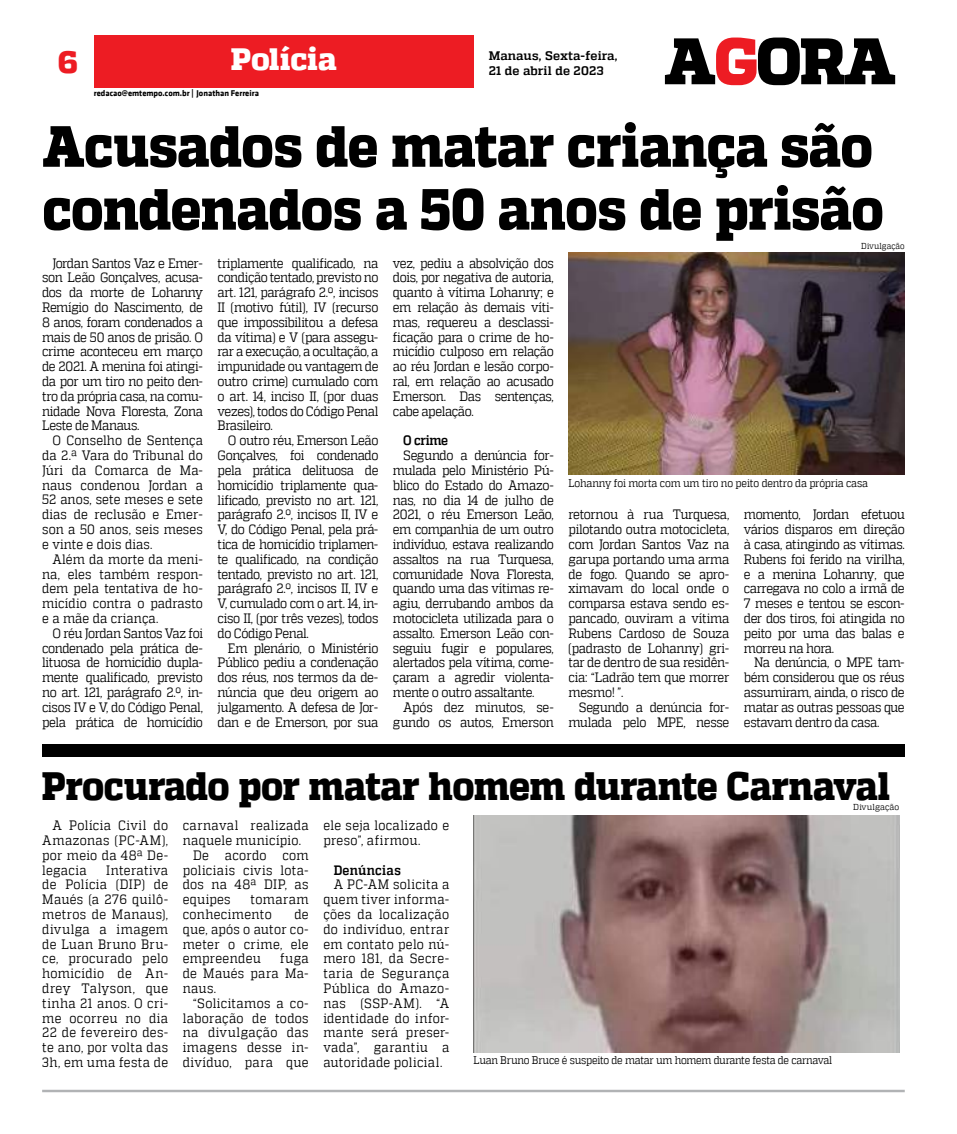
<style>
.page{position:relative;width:957px;height:1134px;background:#fff}
.page>*{position:absolute;margin:0;border:0;box-sizing:border-box;transform-origin:0 0}
.t1{font:800 58px/62.9px "MW Quadon";letter-spacing:-.015em;color:#000;scale:.91 1}
.t2{font:800 39.5px "MW Quadon";letter-spacing:-.015em;color:#000;scale:.91 1}
.t3{font:800 30.88px "MW Quadon";color:#fff}
.t4{font:800 30.88px "MW Quadon";color:#ed1c23}
.t5{font:13.62px/14.8px "MW Quadon";letter-spacing:-.02em;color:#000;text-align:justify;scale:.89 1}
.t6{font:13.62px/14.8px "MW Quadon";letter-spacing:.025em;color:#000;scale:.89 1}
.t7{font:13.62px "MW Quadon";letter-spacing:.035em;color:#000;scale:.89 1}
.t8{font:700 13.62px "MW Quadon";letter-spacing:.025em;color:#000;scale:.89 1}
.t9{font:13.62px "MW Quadon";letter-spacing:.03em;color:#000;scale:.89 1}
.t10{font:700 12.38px "MW Quadon";letter-spacing:.015em;color:#000}
.t11{font:11.12px "MW Quadon";letter-spacing:-.02em;color:#000;scale:.89 1}
.t12{font:700 8.62px "MW Klavika Bd";color:#000}
.t13{font:8.62px "MW Quadon";letter-spacing:.01em;color:#000;scale:.89 1}
.t14{font:8.62px "MW Quadon";letter-spacing:.01em;color:#000;scale:.94 1}
</style>
<div class="page">
<div style="left:94px;top:35px;width:379px;height:53px;background:#ed1c23"></div>
<svg style="left:665px;top:38px;width:230px;height:47px"></svg>
<hr style="left:42px;top:1090px;width:862px;height:2px;background:#b1b3b5">
<div style="left:42px;top:744px;width:863px;height:13px;background:#000"></div>
<img style="left:568px;top:253px;width:336px;height:222px">
<img style="left:473px;top:815px;width:426px;height:237px">
<h3 class="t4" style="left:58px;top:44px;width:21px">6</h3>
<h3 class="t3" style="left:231px;top:41px;width:108px">Polícia</h3>
<p class="t12" style="left:94px;top:87px;width:167px">redacao@emtempo.com.br | Jonathan Ferreira</p>
<p class="t10" style="left:489px;top:49px;width:130px">Manaus, Sexta-feira,</p>
<p class="t10" style="left:489px;top:64px;width:117px">21 de abril de 2023</p>
<h1 class="t1" style="left:42px;top:116px;width:926px">Acusados de matar criança são condenados a 50 anos de prisão</h1>
<p class="t13" style="left:861px;top:241px;width:50px">Divulgação</p>
<p class="t5" style="left:42px;top:255px;width:182px;text-indent:10px">Jordan Santos Vaz e Emer&shy;son Leão Gonçalves, acusa&shy;dos da morte de Lohanny Remígio do Nascimento, de 8 anos, foram condenados a mais de 50 anos de prisão. O crime aconteceu em março de 2021. A menina foi atingi&shy;da por um tiro no peito den&shy;tro da própria casa, na comu&shy;nidade Nova Floresta, Zona Leste de Manaus.</p>
<p class="t5" style="left:42px;top:433px;width:182px;text-indent:10px">O Conselho de Sentença da 2.ª Vara do Tribunal do Júri da Comarca de Ma&shy;naus condenou Jordan a 52 anos, sete meses e sete dias de reclusão e Emer&shy;son a 50 anos, seis meses e vinte e dois dias.</p>
<p class="t5" style="left:42px;top:551px;width:182px;text-indent:10px">Além da morte da meni&shy;na, eles também respon&shy;dem pela tentativa de ho&shy;micídio contra o padrasto e a mãe da criança.</p>
<p class="t5" style="left:42px;top:625px;width:182px;text-indent:10px">O réu Jordan Santos Vaz foi condenado pela prática de&shy;lituosa de homicídio dupla&shy;mente qualificado, previsto no art. 121, parágrafo 2.º, in&shy;cisos IV e V, do Código Penal, pela prática de homicídio</p>
<p class="t5" style="left:218px;top:255px;width:182px">triplamente qualificado, na condição tentado, previsto no art. 121, parágrafo 2.º, incisos II (motivo fútil), IV (recurso que impossibilitou a defesa da vítima) e V (para assegu&shy;rar a execução, a ocultação, a impunidade ou vantagem de outro crime) cumulado com o art. 14, inciso II, (por duas vezes), todos do Código Penal Brasileiro.</p>
<p class="t5" style="left:218px;top:433px;width:182px;text-indent:10px">O outro réu, Emerson Leão Gonçalves, foi condenado pela prática delituosa de homicídio triplamente qua&shy;lificado, previsto no art. 121, parágrafo 2.º, incisos II, IV e V, do Código Penal, pela prá&shy;tica de homicídio triplamen&shy;te qualificado, na condição tentado, previsto no art. 121, parágrafo 2.º, incisos II, IV e V, cumulado com o art. 14, in&shy;ciso II, (por três vezes), todos do Código Penal.</p>
<p class="t5" style="left:218px;top:640px;width:182px;text-indent:10px">Em plenário, o Ministério Público pediu a condenação dos réus, nos termos da de&shy;núncia que deu origem ao julgamento. A defesa de Jor&shy;dan e de Emerson, por sua</p>
<p class="t5" style="left:393px;top:255px;width:182px">vez, pediu a absolvição dos dois, por negativa de autoria, quanto à vítima Lohanny; e em relação às demais víti&shy;mas, requereu a desclassi&shy;ficação para o crime de ho&shy;micídio culposo em relação ao réu Jordan e lesão corpo&shy;ral, em relação ao acusado Emerson. Das sentenças, cabe apelação.</p>
<p class="t8" style="left:403px;top:433px;width:52px">O crime</p>
<p class="t5" style="left:393px;top:448px;width:182px;text-indent:10px">Segundo a denúncia for&shy;mulada pelo Ministério Pú&shy;blico do Estado do Amazo&shy;nas, no dia 14 de julho de 2021, o réu Emerson Leão, em companhia de um outro indivíduo, estava realizando assaltos na rua Turquesa, comunidade Nova Floresta, quando uma das vítimas re&shy;agiu, derrubando ambos da motocicleta utilizada para o assalto. Emerson Leão con&shy;seguiu fugir e populares, alertados pela vítima, come&shy;çaram a agredir violenta&shy;mente o outro assaltante.</p>
<p class="t5" style="left:393px;top:700px;width:182px;text-align:right">Após dez minutos, se&shy;gundo os autos, Emerson</p>
<p class="t11" style="left:568px;top:476px;width:338px">Lohanny foi morta com um tiro no peito dentro da própria casa</p>
<p class="t5" style="left:568px;top:507px;width:182px">retornou à rua Turquesa, pilotando outra motocicleta, com Jordan Santos Vaz na garupa portando uma arma de fogo. Quando se apro&shy;ximavam do local onde o comparsa estava sendo es&shy;pancado, ouviram a vítima Rubens Cardoso de Souza (padrasto de Lohanny) gri&shy;tar de dentro de sua residên&shy;cia: “Ladrão tem que morrer mesmo! ”.</p>
<p class="t5" style="left:568px;top:700px;width:182px;text-align:right">Segundo a denúncia for&shy;mulada pelo MPE, nesse</p>
<p class="t5" style="left:744px;top:507px;width:182px">momento, Jordan efetuou vários disparos em direção à casa, atingindo as vítimas.<br>Rubens foi ferido na virilha, e a menina Lohanny, que carregava no colo a irmã de 7 meses e tentou se escon&shy;der dos tiros, foi atingida no peito por uma das balas e morreu na hora.</p>
<p class="t5" style="left:744px;top:655px;width:182px;text-indent:10px">Na denúncia, o MPE tam&shy;bém considerou que os réus assumiram, ainda, o risco de matar as outras pessoas que estavam dentro da casa.</p>
<h2 class="t2" style="left:42px;top:763px;width:933px">Procurado por matar homem durante Carnaval</h2>
<p class="t14" style="left:853px;top:802px;width:50px">Divulgação</p>
<p class="t5" style="left:42px;top:818px;width:143px;text-indent:10px">A Polícia Civil do Amazonas (PC-AM), por meio da 48ª De&shy;legacia</p>
<p class="t5" style="left:42px;top:862px;width:143px;text-indent:64px">Interativa de Polícia (DIP) de Maués (a 276 quilô&shy;metros de Manaus), divulga a imagem de Luan Bruno Bru&shy;ce, procurado pelo homicídio de An&shy;drey Talyson, que tinha 21 anos. O cri&shy;me ocorreu no dia 22 de fevereiro des&shy;te ano, por volta das 3h, em uma festa de</p>
<p class="t7" style="left:183px;top:818px;width:143px">carnaval realizada</p>
<p class="t6" style="left:183px;top:833px;width:134px">naquele município.</p>
<p class="t6" style="left:193px;top:847px;width:131px">De acordo com</p>
<p class="t7" style="left:183px;top:862px;width:143px">policiais civis lota-</p>
<p class="t9" style="left:183px;top:877px;width:143px">dos na 48ª DIP, as</p>
<p class="t6" style="left:183px;top:892px;width:55px">equipes</p>
<p class="t6" style="left:183px;top:892px;width:143px;text-indent:68px">tomaram conhecimento</p>
<p class="t5" style="left:183px;top:907px;width:143px;text-indent:112px">de que, após o autor co&shy;meter o crime, ele empreendeu</p>
<p class="t5" style="left:183px;top:951px;width:143px;text-indent:97px">fuga de Maués para Ma&shy;naus.</p>
<p class="t5" style="left:183px;top:996px;width:143px;text-indent:10px">“Solicitamos a co&shy;laboração de todos na divulgação das imagens desse in&shy;divíduo, para que</p>
<p class="t6" style="left:323px;top:818px;width:143px">ele seja localizado e preso”, afirmou.</p>
<p class="t8" style="left:334px;top:862px;width:77px">Denúncias</p>
<p class="t5" style="left:323px;top:877px;width:143px;text-indent:10px">A PC-AM solicita a quem tiver informa&shy;ções da localização do indivíduo, entrar em contato pelo nú&shy;mero 181, da Secre&shy;taria de Segurança Pública do Amazo&shy;nas (SSP-AM). “A identidade do infor&shy;mante será preser&shy;vada”, garantiu a autoridade policial.</p>
<p class="t11" style="left:473px;top:1054px;width:405px">Luan Bruno Bruce é suspeito de matar um homem durante festa de carnaval</p>
</div>
